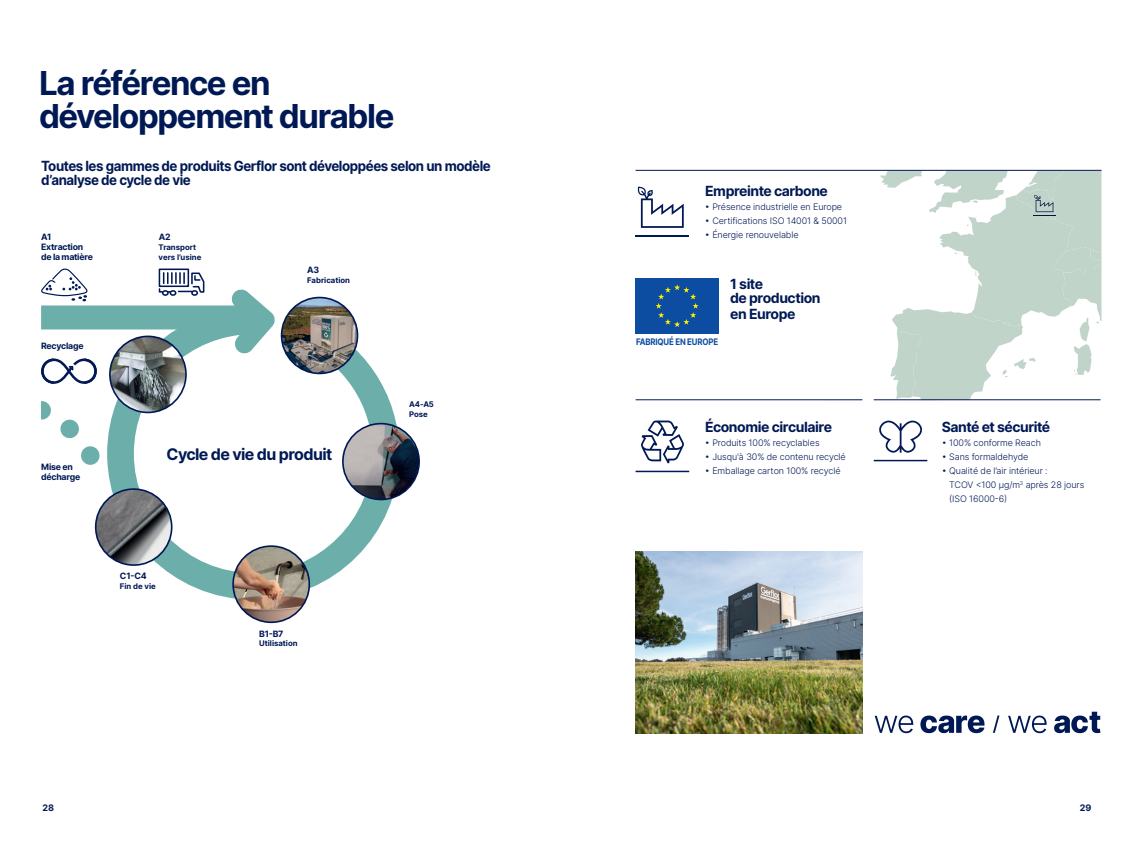
<style>
.page{position:relative;width:1134px;height:842px;background:#fff}
.page>*{position:absolute;margin:0;border:0;box-sizing:border-box;transform-origin:0 0}
.t1{font:700 33px/33px "Inter";letter-spacing:-.045em;color:#001954}
.t2{font:700 16px "Inter";letter-spacing:-.04em;color:#001954}
.t3{font:700 14px/14px "Inter";letter-spacing:-.035em;color:#001954;scale:.95 1}
.t4{font:700 14px/14px "Inter";letter-spacing:-.035em;color:#001954}
.t5{font:300 9px/14px "Inter";letter-spacing:-.01em;color:#001954}
.t6{font:700 9px "Inter";letter-spacing:-.02em;color:#0d4da1;scale:.87 1}
.t7{font:700 9px "Inter";color:#001954}
.t8{font:700 8.7px/9.8px "Inter";letter-spacing:-.025em;color:#001954}
.t9{font:700 7.8px/10px "Inter";color:#001954}
</style>
<div class="page">
<svg style="left:41px;top:268px;width:47px;height:34px"></svg>
<svg style="left:158px;top:272px;width:47px;height:16px"></svg>
<div style="left:159px;top:268px;width:30px;height:19px;border:2px solid #001954"></div>
<div style="left:41px;top:305px;width:202px;height:24px;background:#6caeaa"></div>
<svg style="left:107px;top:288px;width:292px;height:312px"></svg>
<img style="left:282px;top:298px;width:75px;height:75px;border-radius:38px">
<div style="left:281px;top:297px;width:77px;height:77px;border:2px solid #001954;border-radius:50%"></div>
<img style="left:343px;top:424px;width:76px;height:75px;border-radius:38px">
<div style="left:342px;top:423px;width:78px;height:77px;border:2px solid #001954;border-radius:50%"></div>
<img style="left:233px;top:546px;width:76px;height:76px;border-radius:38px">
<div style="left:232px;top:545px;width:78px;height:78px;border:2px solid #001954;border-radius:50%"></div>
<img style="left:110px;top:336px;width:76px;height:76px;border-radius:38px">
<div style="left:109px;top:336px;width:78px;height:77px;border:2px solid #001954;border-radius:50%"></div>
<img style="left:96px;top:489px;width:76px;height:76px;border-radius:38px">
<div style="left:95px;top:488px;width:77px;height:78px;border:2px solid #001954;border-radius:50%"></div>
<svg style="left:41px;top:358px;width:56px;height:26px"></svg>
<svg style="left:41px;top:401px;width:59px;height:64px"></svg>
<hr style="left:636px;top:399px;width:226px;height:1px;background:#001954">
<svg style="left:641px;top:420px;width:43px;height:43px"></svg>
<hr style="left:636px;top:471px;width:53px;height:1px;background:#001954">
<div style="left:636px;top:278px;width:83px;height:56px;background:#0d4da1"></div>
<svg style="left:656px;top:285px;width:42px;height:42px"></svg>
<img style="left:636px;top:552px;width:226px;height:181px">
<svg style="left:875px;top:715px;width:38px;height:18px"></svg>
<svg style="left:920px;top:715px;width:64px;height:18px"></svg>
<svg style="left:1008px;top:715px;width:39px;height:18px"></svg>
<svg style="left:1054px;top:712px;width:46px;height:21px"></svg>
<svg style="left:993px;top:715px;width:6px;height:18px"></svg>
<hr style="left:636px;top:235px;width:53px;height:1px;background:#001954">
<svg style="left:637px;top:187px;width:47px;height:41px"></svg>
<hr style="left:874px;top:460px;width:53px;height:1px;background:#001954">
<svg style="left:879px;top:421px;width:43px;height:32px"></svg>
<svg style="left:880px;top:171px;width:221px;height:229px"></svg>
<hr style="left:636px;top:170px;width:465px;height:1px;background:#001954">
<h1 class="t1" style="left:39px;top:65px;width:357px">La référence en développement durable</h1>
<h3 class="t3" style="left:41px;top:158px;width:475px">Toutes les gammes de produits Gerflor sont développées selon un modèle d’analyse de cycle de vie</h3>
<p class="t8" style="left:41px;top:232px;width:53px">A1<br>Extraction de la matière</p>
<p class="t8" style="left:159px;top:232px;width:13px">A2</p>
<p class="t9" style="left:159px;top:242px;width:44px">Transport vers l’usine</p>
<p class="t8" style="left:41px;top:341px;width:44px">Recyclage</p>
<p class="t8" style="left:307px;top:265px;width:13px">A3</p>
<p class="t9" style="left:307px;top:275px;width:44px">Fabrication</p>
<p class="t8" style="left:41px;top:462px;width:41px">Mise en décharge</p>
<h2 class="t2" style="left:167px;top:442px;width:167px">Cycle de vie du produit</h2>
<p class="t8" style="left:120px;top:571px;width:28px">C1-C4</p>
<p class="t9" style="left:120px;top:581px;width:37px">Fin de vie</p>
<p class="t8" style="left:259px;top:628px;width:26px">B1-B7</p>
<p class="t9" style="left:259px;top:638px;width:40px">Utilisation</p>
<p class="t9" style="left:409px;top:399px;width:26px">A4-A5<br>Pose</p>
<h3 class="t4" style="left:705px;top:183px;width:124px">Empreinte carbone</h3>
<p class="t5" style="left:705px;top:199px;width:139px">• Présence industrielle en Europe</p>
<p class="t5" style="left:705px;top:213px;width:144px">• Certifications ISO 14001 &amp; 50001</p>
<p class="t5" style="left:705px;top:227px;width:95px">• Énergie renouvelable</p>
<h3 class="t4" style="left:730px;top:276px;width:92px">1 site<br>de production</h3>
<h3 class="t4" style="left:730px;top:306px;width:67px">en Europe</h3>
<p class="t6" style="left:636px;top:335px;width:96px">FABRIQUÉ EN EUROPE</p>
<h3 class="t4" style="left:705px;top:419px;width:128px">Économie circulaire</h3>
<p class="t5" style="left:705px;top:435px;width:116px">• Produits 100% recyclables</p>
<p class="t5" style="left:705px;top:449px;width:142px">• Jusqu'à 30% de contenu recyclé</p>
<p class="t5" style="left:705px;top:463px;width:137px">• Emballage carton 100% recyclé</p>
<h3 class="t4" style="left:942px;top:419px;width:110px">Santé et sécurité</h3>
<p class="t5" style="left:942px;top:435px;width:101px">• 100% conforme Reach</p>
<p class="t5" style="left:942px;top:449px;width:88px">• Sans formaldehyde</p>
<p class="t5" style="left:949px;top:463px;width:137px;text-indent:-7px">• Qualité de l’air intérieur :<br>TCOV &lt;100 µg/m<sup>3</sup> après 28 jours (ISO 16000-6)</p>
<p class="t7" style="left:43px;top:801px;width:13px">28</p>
<p class="t7" style="left:1080px;top:801px;width:13px">29</p>
</div>
